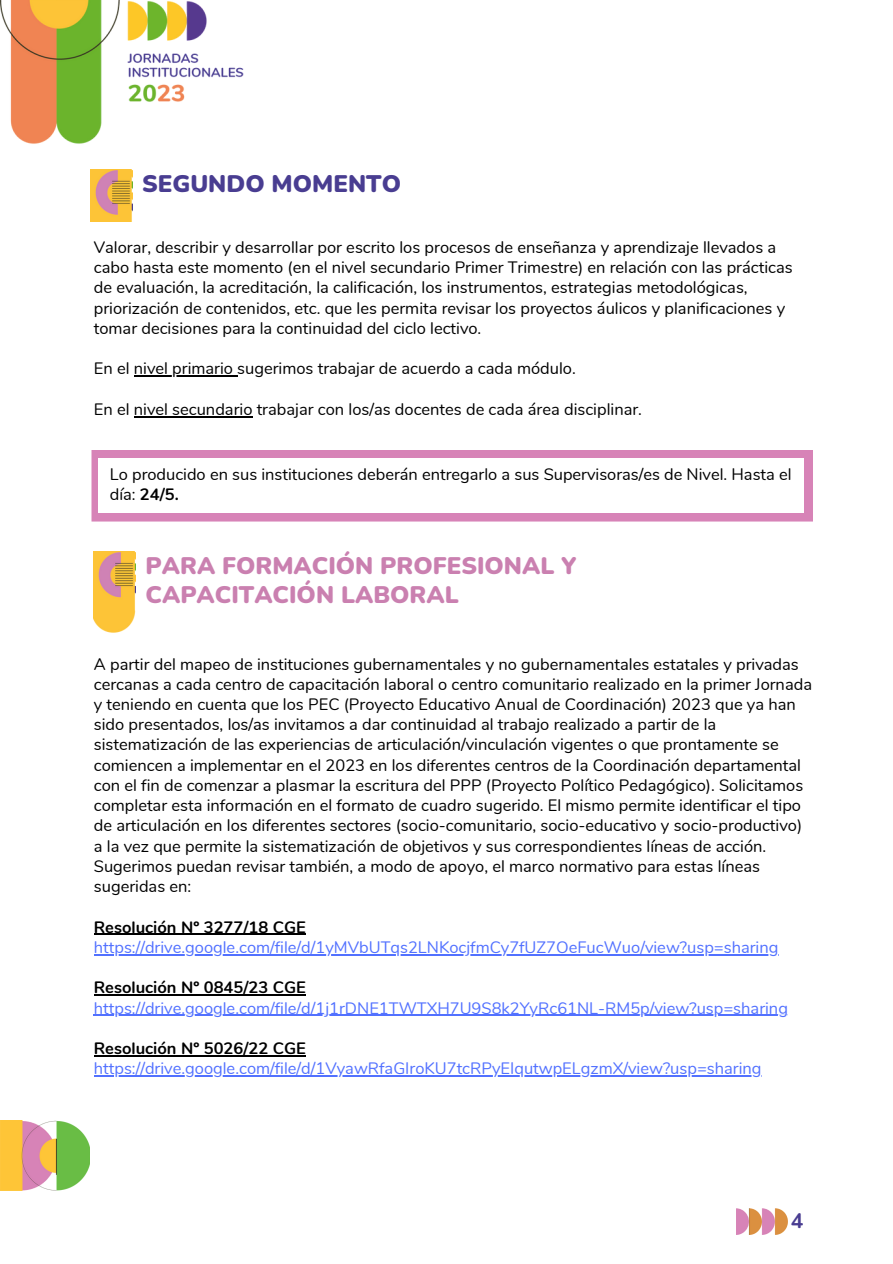
<style>
.page{position:relative;width:893px;height:1264px;background:#fff}
.page>*{position:absolute;margin:0;border:0;box-sizing:border-box;transform-origin:0 0}
.t1{font:900 24px/29.2px "Nunito";color:#ca80b0}
.t2{font:900 24px "Nunito";color:#493d91}
.t3{font:700 21px "Nunito";color:#493d91}
.t4{font:16.5px/20.2px "Nunito";color:#000}
.t5{font:16.5px/20.2px "Nunito";color:#5271ff}
.s1{font-weight:700}
.s2{font-weight:700;color:#000}
</style>
<div class="page">
<img style="left:736px;top:1208px;width:51px;height:26px">
<img style="left:0;top:1120px;width:90px;height:70px">
<img style="left:0;top:0;width:244px;height:144px">
<hr style="left:134px;top:375px;width:103px;height:2px;background:#000">
<hr style="left:134px;top:416px;width:118px;height:1px;background:#000">
<div style="left:91px;top:450px;width:722px;height:71px;background:#d783b7"></div>
<div style="left:98px;top:458px;width:705px;height:55px;background:#fff"></div>
<img style="left:94px;top:552px;width:41px;height:81px">
<img style="left:90px;top:170px;width:42px;height:52px">
<hr style="left:94px;top:933px;width:212px;height:1px;background:#000">
<hr style="left:94px;top:954px;width:684px;height:1px;background:#5271ff">
<hr style="left:94px;top:994px;width:212px;height:1px;background:#000">
<hr style="left:94px;top:1014px;width:694px;height:1px;background:#5271ff">
<hr style="left:94px;top:1055px;width:212px;height:1px;background:#000">
<hr style="left:94px;top:1075px;width:667px;height:1px;background:#5271ff">
<p class="t2" style="left:142px;top:167px;width:260px">SEGUNDO MOMENTO</p>
<p class="t4" style="left:94px;top:237px;width:700px">Valorar, describir y desarrollar por escrito los procesos de enseñanza y aprendizaje llevados a cabo hasta este momento (en el nivel secundario Primer Trimestre) en relación con las prácticas de evaluación, la acreditación, la calificación, los instrumentos, estrategias metodológicas, priorización de contenidos, etc. que les permita revisar los proyectos áulicos y planificaciones y tomar decisiones para la continuidad del ciclo lectivo.</p>
<p class="t4" style="left:94px;top:359px;width:483px">En el nivel primario sugerimos trabajar de acuerdo a cada módulo.</p>
<p class="t4" style="left:94px;top:399px;width:549px">En el nivel secundario trabajar con los/as docentes de cada área disciplinar.</p>
<p class="t4" style="left:110px;top:464px;width:683px">Lo producido en sus instituciones deberán entregarlo a sus Supervisoras/es de Nivel. Hasta el día: <span class="s1">24/5.</span></p>
<p class="t1" style="left:145px;top:551px;width:432px">PARA FORMACIÓN PROFESIONAL Y<br>CAPACITACIÓN LABORAL</p>
<p class="t4" style="left:94px;top:654px;width:719px">A partir del mapeo de instituciones gubernamentales y no gubernamentales estatales y privadas cercanas a cada centro de capacitación laboral o centro comunitario realizado en la primer Jornada y teniendo en cuenta que los PEC (Proyecto Educativo Anual de Coordinación) 2023 que ya han sido presentados, los/as invitamos a dar continuidad al trabajo realizado a partir de la sistematización de las experiencias de articulación/vinculación vigentes o que prontamente se comiencen a implementar en el 2023 en los diferentes centros de la Coordinación departamental con el fin de comenzar a plasmar la escritura del PPP (Proyecto Político Pedagógico). Solicitamos completar esta información en el formato de cuadro sugerido. El mismo permite identificar el tipo de articulación en los diferentes sectores (socio-comunitario, socio-educativo y socio-productivo) a la vez que permite la sistematización de objetivos y sus correspondientes líneas de acción.</p>
<p class="t4" style="left:94px;top:856px;width:667px">Sugerimos puedan revisar también, a modo de apoyo, el marco normativo para estas líneas sugeridas en:</p>
<p class="t5" style="left:94px;top:917px;width:686px"><span class="s2">Resolución Nº 3277/18 CGE </span>https://drive.google.com/file/d/1yMVbUTqs2LNKocjfmCy7fUZ7OeFucWuo/view?usp=sharing</p>
<p class="t5" style="left:94px;top:977px;width:695px"><span class="s2">Resolución Nº 0845/23 CGE </span>https://drive.google.com/file/d/1j1rDNE1TWTXH7U9S8k2YyRc61NL-RM5p/view?usp=sharing</p>
<p class="t5" style="left:94px;top:1038px;width:669px"><span class="s2">Resolución Nº 5026/22 CGE </span>https://drive.google.com/file/d/1VyawRfaGIroKU7tcRPyEIqutwpELgzmX/view?usp=sharing</p>
<p class="t3" style="left:790px;top:1206px;width:14px">4</p>
</div>
